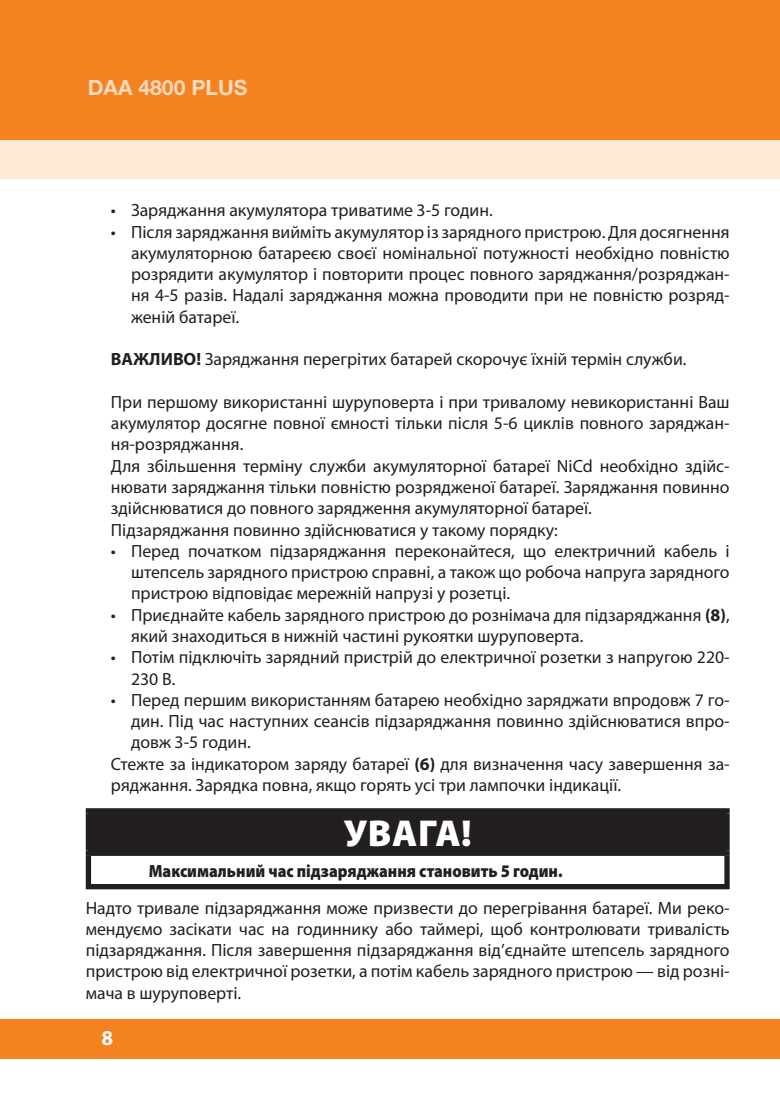
<style>
.page{position:relative;width:780px;height:1120px;background:#fff}
.page>*{position:absolute;margin:0;border:0;box-sizing:border-box;transform-origin:0 0}
.t1{font:900 37.5px "Myriad Pro";letter-spacing:.02em;color:#fff}
.t2{font:700 21.25px "Helvetica Neue Cyr";color:#fddbbc}
.t3{font:700 21.25px "Myriad Pro";color:#fff}
.t4{font:17.75px/21.2px "Myriad Pro";color:#231f20;text-align:justify}
.t5{font:900 17.75px "Myriad Pro";color:#231f20;scale:.9 1}
.s1{font-weight:700}
</style>
<div class="page">
<div style="left:0;top:0;width:780px;height:140px;background:#f58220"></div>
<div style="left:0;top:1019px;width:780px;height:39px;background:#f58220"></div>
<div style="left:0;top:140px;width:780px;height:39px;background:#fee9d5"></div>
<div style="left:88px;top:811px;width:639px;height:42px;background:#231f20"></div>
<div style="left:86px;top:808px;width:643px;height:5px;background:#231f20"></div>
<div style="left:86px;top:813px;width:5px;height:37px;background:#231f20"></div>
<div style="left:724px;top:813px;width:5px;height:37px;background:#231f20"></div>
<div style="left:86px;top:850px;width:643px;height:6px;background:#231f20"></div>
<div style="left:86px;top:856px;width:5px;height:28px;background:#231f20"></div>
<div style="left:724px;top:856px;width:5px;height:28px;background:#231f20"></div>
<div style="left:86px;top:884px;width:643px;height:5px;background:#231f20"></div>
<p class="t2" style="left:88px;top:76px;width:161px">DAA 4800 PLUS</p>
<p class="t4" style="left:111px;top:199px;width:383px">• Заряджання акумулятора триватиме 3-5 годин.</p>
<p class="t4" style="left:131px;top:221px;width:600px;text-indent:-20px">• Після заряджання вийміть акумулятор із зарядного пристрою. Для досягнення акумуляторною батареєю своєї номінальної потужності необхідно повністю розрядити акумулятор і повторити процес повного заряджання/розряджан&shy;ня 4-5 разів. Надалі заряджання можна проводити при не повністю розряд&shy;женій батареї.</p>
<p class="t4" style="left:111px;top:348px;width:577px"><span class="s1">ВАЖЛИВО!</span> Заряджання перегрітих батарей скорочує їхній термін служби.</p>
<p class="t4" style="left:111px;top:391px;width:620px;text-align:left">При першому використанні шуруповерта і при тривалому невикористанні Ваш акумулятор досягне повної ємності тільки після 5-6 циклів повного заряджан&shy;ня-розряджання.<br>Для збільшення терміну служби акумуляторної батареї NiCd необхідно здійс&shy;нювати заряджання тільки повністю розрядженої батареї. Заряджання повинно здійснюватися до повного зарядження акумуляторної батареї.<br>Підзаряджання повинно здійснюватися у такому порядку:</p>
<p class="t4" style="left:131px;top:540px;width:600px;text-indent:-20px">• Перед початком підзаряджання переконайтеся, що електричний кабель і штепсель зарядного пристрою справні, а також що робоча напруга зарядного пристрою відповідає мережній напрузі у розетці.</p>
<p class="t4" style="left:131px;top:604px;width:600px;text-indent:-20px">• Приєднайте кабель зарядного пристрою до рознімача для підзаряджання <span class="s1">(8)</span>, який знаходиться в нижній частині рукоятки шуруповерта.</p>
<p class="t4" style="left:131px;top:646px;width:600px;text-indent:-20px">• Потім підключіть зарядний пристрій до електричної розетки з напругою 220-<br>230 В.</p>
<p class="t4" style="left:111px;top:689px;width:620px">• Перед першим використанням батарею необхідно заряджати впродовж 7 го-</p>
<p class="t4" style="left:131px;top:710px;width:600px">дин. Під час наступних сеансів підзаряджання повинно здійснюватися впро-</p>
<p class="t4" style="left:131px;top:731px;width:121px">довж 3-5 годин.</p>
<p class="t4" style="left:111px;top:753px;width:620px">Стежте за індикатором заряду батареї <span class="s1">(6)</span> для визначення часу завершення за-</p>
<p class="t4" style="left:111px;top:774px;width:512px">ряджання. Зарядка повна, якщо горять усі три лампочки індикації.</p>
<h1 class="t1" style="left:344px;top:808px;width:130px">УВАГА!</h1>
<p class="t5" style="left:149px;top:859px;width:461px">Максимальний час підзаряджання становить 5 годин.</p>
<p class="t4" style="left:86px;top:896px;width:645px">Надто тривале підзаряджання може призвести до перегрівання батареї. Ми реко&shy;мендуємо засікати час на годиннику або таймері, щоб контролювати тривалість підзаряджання. Після завершення підзаряджання від’єднайте штепсель зарядного пристрою від електричної розетки, а потім кабель зарядного пристрою — від розні&shy;мача в шуруповерті.</p>
<p class="t3" style="left:101px;top:1024px;width:13px">8</p>
</div>
